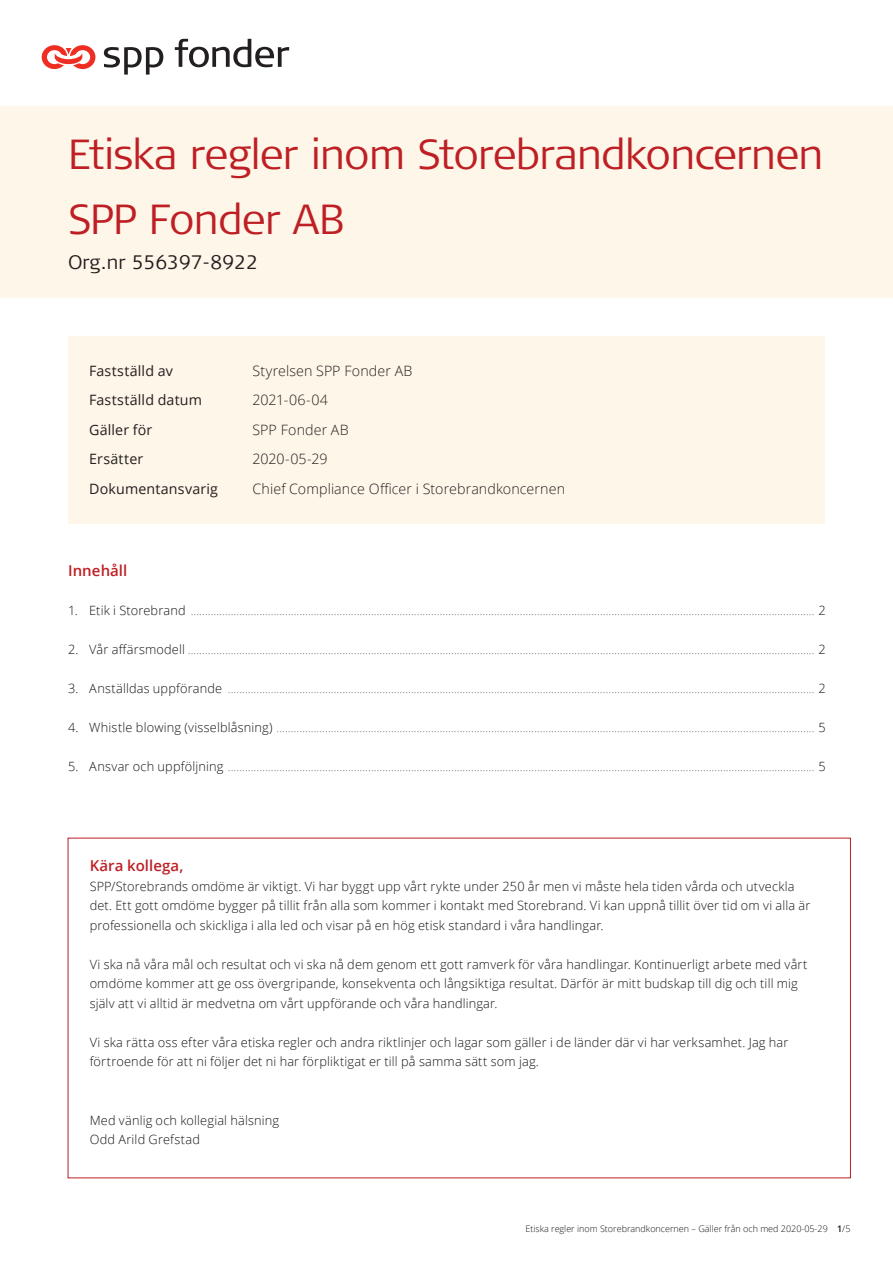
<style>
.page{position:relative;width:893px;height:1263px;background:#fff}
.page>*{position:absolute;margin:0;border:0;box-sizing:border-box;transform-origin:0 0}
._2021_Titel_1_28_34{font:300 42px "Signa Pro";letter-spacing:-.02em;color:#be1f24}
._2021_Titel_2_18_22{font:300 19.5px "Signa Pro";color:#231f20}
.Mellanrubrik_1_röd{font:600 15px "Open Sans";letter-spacing:.005em;color:#be1f24}
.Brödtext_1_8_5_13{font:300 14.25px "Open Sans";letter-spacing:.005em;color:#231f20}
.Brödtext_1_8_5_13-2{font:14.25px "Open Sans";letter-spacing:.01em;color:#231f20}
.Brödtext_1_8_5_13-3{font:300 12.75px/19.5px "Open Sans";letter-spacing:.015em;color:#161516}
.Brödtext_1_8_5_13-4{font:300 9px "Open Sans";color:#161516}
.s1{font-size:12.75px}
.s2{font-weight:600}
</style>
<div class="page">
<div style="left:0;top:106px;width:893px;height:192px;background:#fef6e8"></div>
<svg style="left:41px;top:45px;width:55px;height:25px"></svg>
<svg style="left:104px;top:47px;width:59px;height:28px"></svg>
<svg style="left:175px;top:39px;width:114px;height:28px"></svg>
<div style="left:68px;top:336px;width:757px;height:187px;background:#fef6e8"></div>
<p class="_2021_Titel_1_28_34" style="left:68px;top:129px;width:757px">Etiska regler inom Storebrandkoncernen</p>
<p class="_2021_Titel_1_28_34" style="left:68px;top:194px;width:278px">SPP Fonder AB</p>
<p class="_2021_Titel_2_18_22" style="left:68px;top:250px;width:191px">Org.nr 556397-8922</p>
<p class="Brödtext_1_8_5_13-2" style="left:89px;top:361px;width:85px">Fastställd av</p>
<p class="Brödtext_1_8_5_13" style="left:253px;top:361px;width:161px">Styrelsen SPP Fonder AB</p>
<p class="Brödtext_1_8_5_13-2" style="left:89px;top:390px;width:114px">Fastställd datum</p>
<p class="Brödtext_1_8_5_13" style="left:253px;top:390px;width:77px">2021-06-04</p>
<p class="Brödtext_1_8_5_13-2" style="left:89px;top:420px;width:65px">Gäller för</p>
<p class="Brödtext_1_8_5_13" style="left:253px;top:420px;width:98px">SPP Fonder AB</p>
<p class="Brödtext_1_8_5_13-2" style="left:89px;top:449px;width:56px">Ersätter</p>
<p class="Brödtext_1_8_5_13" style="left:253px;top:449px;width:77px">2020-05-29</p>
<p class="Brödtext_1_8_5_13-2" style="left:89px;top:479px;width:130px">Dokumentansvarig</p>
<p class="Brödtext_1_8_5_13" style="left:253px;top:479px;width:314px">Chief Compliance Officer i Storebrandkoncernen</p>
<p class="Mellanrubrik_1_röd" style="left:68px;top:560px;width:61px">Innehåll</p>
<p class="Brödtext_1_8_5_13-4" style="left:68px;top:605px;width:759px"><span class="s1">1. Etik i Storebrand</span> .......................................................................................................................................................................................................................... <span class="s1">2</span></p>
<p class="Brödtext_1_8_5_13-4" style="left:68px;top:644px;width:759px"><span class="s1">2. Vår affärsmodell</span> ........................................................................................................................................................................................................................... <span class="s1">2</span></p>
<p class="Brödtext_1_8_5_13-4" style="left:68px;top:683px;width:759px"><span class="s1">3. Anställdas uppförande</span> ............................................................................................................................................................................................................. <span class="s1">2</span></p>
<p class="Brödtext_1_8_5_13-4" style="left:68px;top:722px;width:759px"><span class="s1">4. Whistle blowing (visselblåsning)</span> ............................................................................................................................................................................................ <span class="s1">5</span></p>
<p class="Brödtext_1_8_5_13-4" style="left:68px;top:761px;width:759px"><span class="s1">5. Ansvar och uppföljning</span> ............................................................................................................................................................................................................. <span class="s1">5</span></p>
<p class="Mellanrubrik_1_röd" style="left:90px;top:855px;width:95px">Kära kollega,</p>
<p class="Brödtext_1_8_5_13-3" style="left:90px;top:876px;width:722px">SPP/Storebrands omdöme är viktigt. Vi har byggt upp vårt rykte under 250 år men vi måste hela tiden vårda och utveckla det. Ett gott omdöme bygger på tillit från alla som kommer i kontakt med Storebrand. Vi kan uppnå tillit över tid om vi alla är professionella och skickliga i alla led och visar på en hög etisk standard i våra handlingar.</p>
<p class="Brödtext_1_8_5_13-3" style="left:90px;top:954px;width:719px">Vi ska nå våra mål och resultat och vi ska nå dem genom ett gott ramverk för våra handlingar. Kontinuerligt arbete med vårt omdöme kommer att ge oss övergripande, konsekventa och långsiktiga resultat. Därför är mitt budskap till dig och till mig själv att vi alltid är medvetna om vårt uppförande och våra handlingar.</p>
<p class="Brödtext_1_8_5_13-3" style="left:90px;top:1032px;width:700px">Vi ska rätta oss efter våra etiska regler och andra riktlinjer och lagar som gäller i de länder där vi har verksamhet. Jag har förtroende för att ni följer det ni har förpliktigat er till på samma sätt som jag.</p>
<p class="Brödtext_1_8_5_13-3" style="left:90px;top:1110px;width:191px">Med vänlig och kollegial hälsning<br>Odd Arild Grefstad</p>
<p class="Brödtext_1_8_5_13-4" style="left:525px;top:1222px;width:326px">Etiska regler inom Storebrandkoncernen – Gäller från och med 2020-05-29 <span class="s2">1</span>/5</p>
</div>
